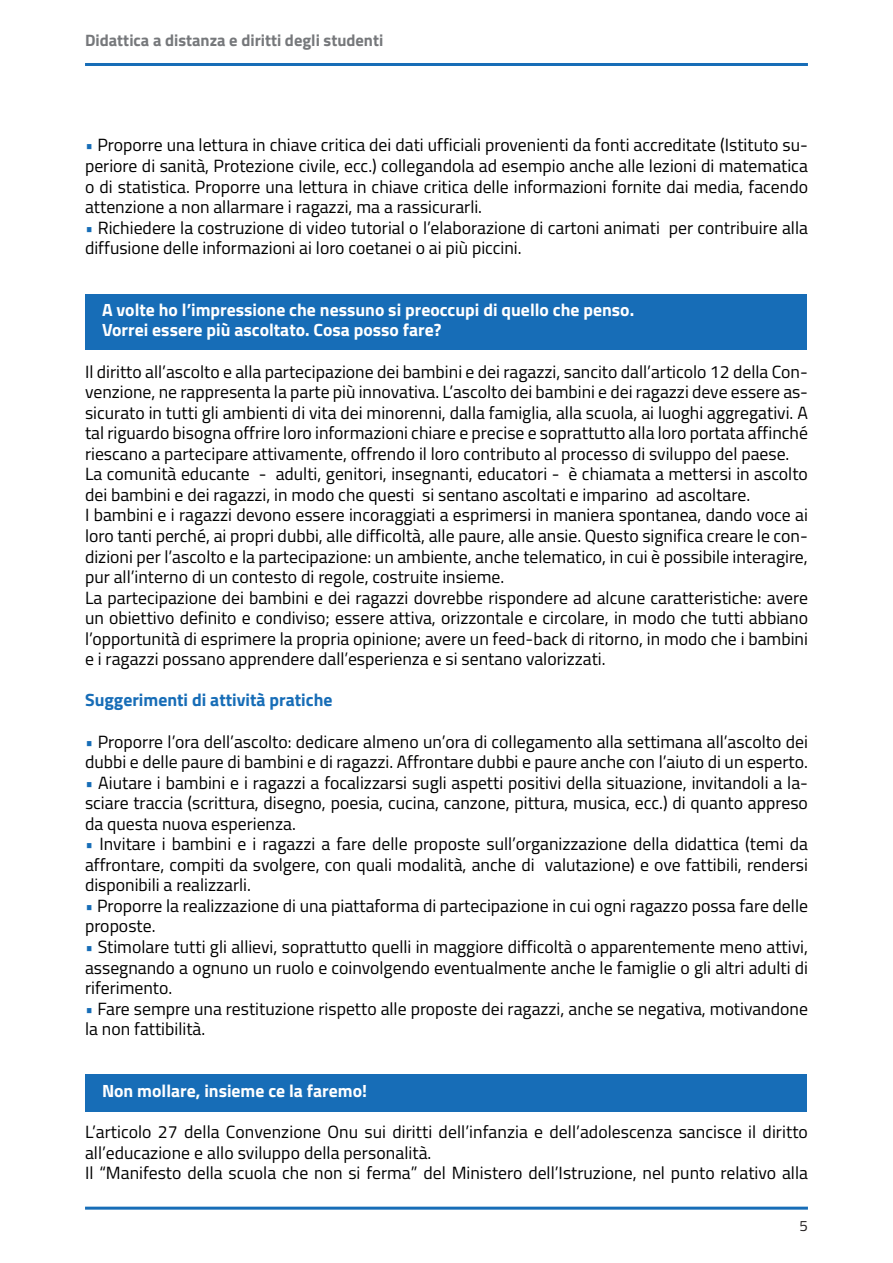
<style>
.page{position:relative;width:893px;height:1263px;background:#fff}
.page>*{position:absolute;margin:0;border:0;box-sizing:border-box;transform-origin:0 0}
.t1{font:17.7px/20.5px "Titillium";color:#000001}
.t2{font:700 17.7px/20.5px "Titillium";color:#fff}
.t3{font:700 17.7px "Titillium";color:#176db7}
.t4{font:700 16.5px "Titillium";color:#76787b}
.t5{font:15px "Titillium";color:#231f20}
.s1{color:#176db7}
</style>
<div class="page">
<hr style="left:85px;top:63px;width:723px;height:3px;background:#176db7">
<hr style="left:85px;top:1206px;width:723px;height:3px;background:#176db7">
<div style="left:85px;top:294px;width:721px;height:56px;background:#176db7"></div>
<div style="left:85px;top:1074px;width:721px;height:38px;background:#176db7"></div>
<p class="t4" style="left:85px;top:28px;width:300px">Didattica a distanza e diritti degli studenti</p>
<p class="t1" style="left:85px;top:134px;width:724px;text-align:justify"><span class="s1">•</span> Proporre una lettura in chiave critica dei dati ufficiali provenienti da fonti accreditate (Istituto su&shy;periore di sanità, Protezione civile, ecc.) collegandola ad esempio anche alle lezioni di matematica o di statistica. Proporre una lettura in chiave critica delle informazioni fornite dai media, facendo attenzione a non allarmare i ragazzi, ma a rassicurarli.</p>
<p class="t1" style="left:85px;top:216px;width:724px"><span class="s1">•</span> Richiedere la costruzione di video tutorial o l’elaborazione di cartoni animati per contribuire alla diffusione delle informazioni ai loro coetanei o ai più piccini.</p>
<p class="t2" style="left:102px;top:298px;width:534px">A volte ho l’impressione che nessuno si preoccupi di quello che penso.<br>Vorrei essere più ascoltato. Cosa posso fare?</p>
<p class="t1" style="left:85px;top:360px;width:724px">Il diritto all’ascolto e alla partecipazione dei bambini e dei ragazzi, sancito dall’articolo 12 della Con&shy;venzione, ne rappresenta la parte più innovativa. L’ascolto dei bambini e dei ragazzi deve essere as&shy;sicurato in tutti gli ambienti di vita dei minorenni, dalla famiglia, alla scuola, ai luoghi aggregativi. A tal riguardo bisogna offrire loro informazioni chiare e precise e soprattutto alla loro portata affinché riescano a partecipare attivamente, offrendo il loro contributo al processo di sviluppo del paese.<br>La comunità educante - adulti, genitori, insegnanti, educatori - è chiamata a mettersi in ascolto dei bambini e dei ragazzi, in modo che questi si sentano ascoltati e imparino ad ascoltare.<br>I bambini e i ragazzi devono essere incoraggiati a esprimersi in maniera spontanea, dando voce ai loro tanti perché, ai propri dubbi, alle difficoltà, alle paure, alle ansie. Questo significa creare le con&shy;dizioni per l’ascolto e la partecipazione: un ambiente, anche telematico, in cui è possibile interagire, pur all’interno di un contesto di regole, costruite insieme.<br>La partecipazione dei bambini e dei ragazzi dovrebbe rispondere ad alcune caratteristiche: avere un obiettivo definito e condiviso; essere attiva, orizzontale e circolare, in modo che tutti abbiano l’opportunità di esprimere la propria opinione; avere un feed-back di ritorno, in modo che i bambini e i ragazzi possano apprendere dall’esperienza e si sentano valorizzati.</p>
<p class="t3" style="left:85px;top:687px;width:249px">Suggerimenti di attività pratiche</p>
<p class="t1" style="left:85px;top:730px;width:724px"><span class="s1">•</span> Proporre l’ora dell’ascolto: dedicare almeno un’ora di collegamento alla settimana all’ascolto dei dubbi e delle paure di bambini e di ragazzi. Affrontare dubbi e paure anche con l’aiuto di un esperto.</p>
<p class="t1" style="left:85px;top:771px;width:724px;text-align:justify"><span class="s1">•</span> Aiutare i bambini e i ragazzi a focalizzarsi sugli aspetti positivi della situazione, invitandoli a la&shy;sciare traccia (scrittura, disegno, poesia, cucina, canzone, pittura, musica, ecc.) di quanto appreso da questa nuova esperienza.</p>
<p class="t1" style="left:85px;top:833px;width:724px;text-align:justify"><span class="s1">•</span> Invitare i bambini e i ragazzi a fare delle proposte sull’organizzazione della didattica (temi da affrontare, compiti da svolgere, con quali modalità, anche di valutazione) e ove fattibili, rendersi disponibili a realizzarli.</p>
<p class="t1" style="left:85px;top:894px;width:724px"><span class="s1">•</span> Proporre la realizzazione di una piattaforma di partecipazione in cui ogni ragazzo possa fare delle proposte.</p>
<p class="t1" style="left:85px;top:936px;width:724px;text-align:justify"><span class="s1">•</span> Stimolare tutti gli allievi, soprattutto quelli in maggiore difficoltà o apparentemente meno attivi, assegnando a ognuno un ruolo e coinvolgendo eventualmente anche le famiglie o gli altri adulti di riferimento.</p>
<p class="t1" style="left:85px;top:997px;width:724px"><span class="s1">•</span> Fare sempre una restituzione rispetto alle proposte dei ragazzi, anche se negativa, motivandone la non fattibilità.</p>
<p class="t2" style="left:102px;top:1079px;width:267px">Non mollare, insieme ce la faremo!</p>
<p class="t1" style="left:85px;top:1121px;width:724px">L’articolo 27 della Convenzione Onu sui diritti dell’infanzia e dell’adolescenza sancisce il diritto all’educazione e allo sviluppo della personalità.<br>Il “Manifesto della scuola che non si ferma” del Ministero dell’Istruzione, nel punto relativo alla</p>
<p class="t5" style="left:799px;top:1214px;width:10px">5</p>
</div>
